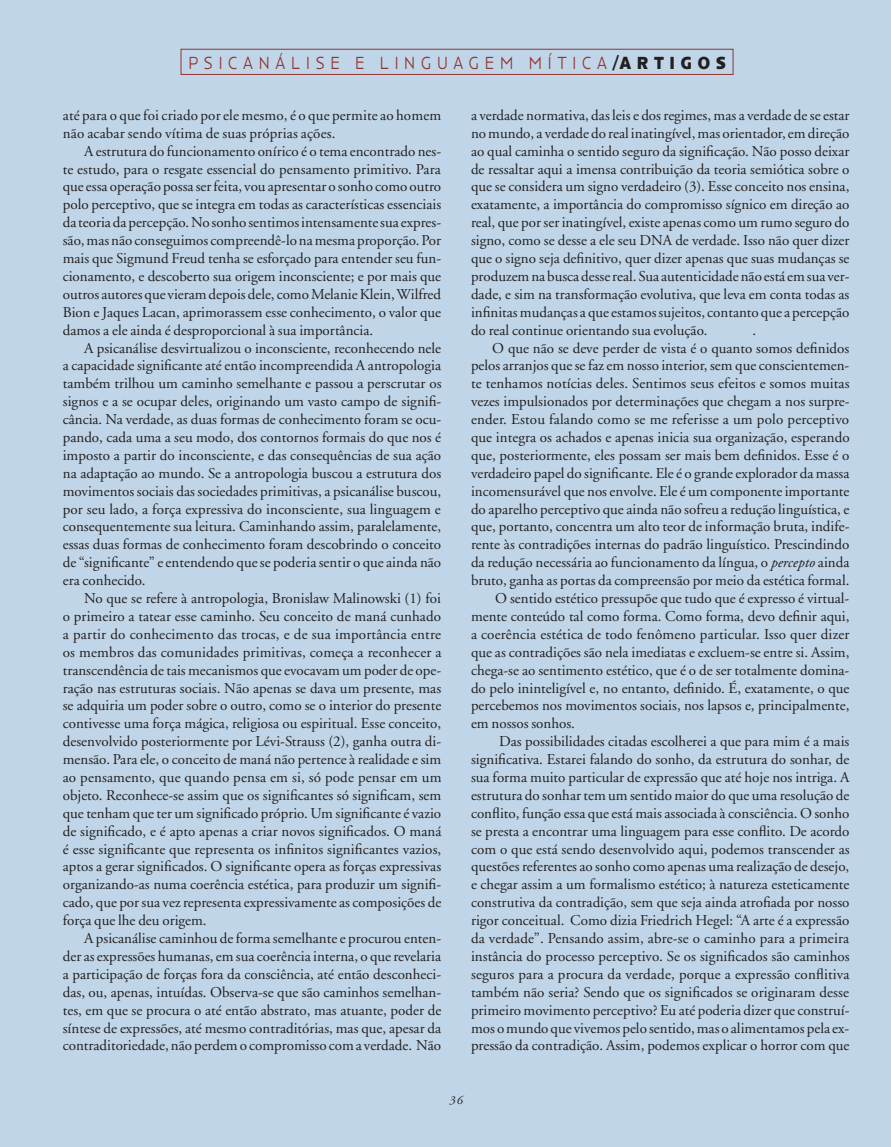
<style>
.page{position:relative;width:891px;height:1147px;background:#fff}
.page>*{position:absolute;margin:0;border:0;box-sizing:border-box;transform-origin:0 0}
.t1{font:300 18px "Anisette Petite";letter-spacing:.38em;color:#92342e;scale:.85 1}
.t2{font:15px/17.9px "Adobe Garamond";color:#231f20;text-align:justify}
.t3{font:italic 12px "Adobe Garamond";color:#231f20}
.s1{font-weight:700;color:#231f20}
.s2{font-style:italic}
</style>
<div class="page">
<div style="left:0;top:0;width:891px;height:1146px;background:#c0d6e8"></div>
<div style="left:181px;top:49px;width:552px;height:26px;border:1px solid #92342e"></div>
<p class="t1" style="left:188px;top:52px;width:634px">PSICANÁLISE E LINGUAGEM MÍTICA<span class="s1">/ARTIGOS</span></p>
<p class="t2" style="left:63px;top:107px;width:380px">até para o que foi criado por ele mesmo, é o que permite ao homem não acabar sendo vítima de suas próprias ações.</p>
<p class="t2" style="left:63px;top:142px;width:380px;text-indent:21px">A estrutura do funcionamento onírico é o tema encontrado nes&shy;te estudo, para o resgate essencial do pensamento primitivo. Para que essa operação possa ser feita, vou apresentar o sonho como outro polo perceptivo, que se integra em todas as características essenciais da teoria da percepção. No sonho sentimos intensamente sua expres&shy;são, mas não conseguimos compreendê-lo na mesma proporção. Por mais que Sigmund Freud tenha se esforçado para entender seu fun&shy;cionamento, e descoberto sua origem inconsciente; e por mais que outros autores que vieram depois dele, como Melanie Klein, Wilfred Bion e Jaques Lacan, aprimorassem esse conhecimento, o valor que damos a ele ainda é desproporcional à sua importância.</p>
<p class="t2" style="left:63px;top:339px;width:380px;text-indent:21px">A psicanálise desvirtualizou o inconsciente, reconhecendo nele a capacidade significante até então incompreendida A antropologia também trilhou um caminho semelhante e passou a perscrutar os signos e a se ocupar deles, originando um vasto campo de signifi&shy;cância. Na verdade, as duas formas de conhecimento foram se ocu&shy;pando, cada uma a seu modo, dos contornos formais do que nos é imposto a partir do inconsciente, e das consequências de sua ação na adaptação ao mundo. Se a antropologia buscou a estrutura dos movimentos sociais das sociedades primitivas, a psicanálise buscou, por seu lado, a força expressiva do inconsciente, sua linguagem e consequentemente sua leitura. Caminhando assim, paralelamente, essas duas formas de conhecimento foram descobrindo o conceito de “significante” e entendendo que se poderia sentir o que ainda não era conhecido.</p>
<p class="t2" style="left:63px;top:589px;width:380px;text-indent:21px">No que se refere à antropologia, Bronislaw Malinowski (1) foi o primeiro a tatear esse caminho. Seu conceito de maná cunhado a partir do conhecimento das trocas, e de sua importância entre os membros das comunidades primitivas, começa a reconhecer a transcendência de tais mecanismos que evocavam um poder de ope&shy;ração nas estruturas sociais. Não apenas se dava um presente, mas se adquiria um poder sobre o outro, como se o interior do presente contivesse uma força mágica, religiosa ou espiritual. Esse conceito, desenvolvido posteriormente por Lévi-Strauss (2), ganha outra di&shy;mensão. Para ele, o conceito de maná não pertence à realidade e sim ao pensamento, que quando pensa em si, só pode pensar em um objeto. Reconhece-se assim que os significantes só significam, sem que tenham que ter um significado próprio. Um significante é vazio de significado, e é apto apenas a criar novos significados. O maná é esse significante que representa os infinitos significantes vazios, aptos a gerar significados. O significante opera as forças expressivas organizando-as numa coerência estética, para produzir um signifi&shy;cado, que por sua vez representa expressivamente as composições de força que lhe deu origem.</p>
<p class="t2" style="left:63px;top:929px;width:380px;text-indent:21px">A psicanálise caminhou de forma semelhante e procurou enten&shy;der as expressões humanas, em sua coerência interna, o que revelaria a participação de forças fora da consciência, até então desconheci&shy;das, ou, apenas, intuídas. Observa-se que são caminhos semelhan&shy;tes, em que se procura o até então abstrato, mas atuante, poder de síntese de expressões, até mesmo contraditórias, mas que, apesar da contraditoriedade, não perdem o compromisso com a verdade. Não</p>
<p class="t2" style="left:471px;top:107px;width:380px">a verdade normativa, das leis e dos regimes, mas a verdade de se estar no mundo, a verdade do real inatingível, mas orientador, em direção ao qual caminha o sentido seguro da significação. Não posso deixar de ressaltar aqui a imensa contribuição da teoria semiótica sobre o que se considera um signo verdadeiro (3). Esse conceito nos ensina, exatamente, a importância do compromisso sígnico em direção ao real, que por ser inatingível, existe apenas como um rumo seguro do signo, como se desse a ele seu DNA de verdade. Isso não quer dizer que o signo seja definitivo, quer dizer apenas que suas mudanças se produzem na busca desse real. Sua autenticidade não está em sua ver&shy;dade, e sim na transformação evolutiva, que leva em conta todas as infinitas mudanças a que estamos sujeitos, contanto que a percepção do real continue orientando sua evolução.</p>
<p class="t2" style="left:752px;top:321px;width:5px">.</p>
<p class="t2" style="left:492px;top:339px;width:359px">O que não se deve perder de vista é o quanto somos definidos</p>
<p class="t2" style="left:471px;top:357px;width:380px">pelos arranjos que se faz em nosso interior, sem que conscientemen-</p>
<p class="t2" style="left:471px;top:375px;width:380px">te tenhamos notícias deles. Sentimos seus efeitos e somos muitas</p>
<p class="t2" style="left:471px;top:393px;width:380px">vezes impulsionados por determinações que chegam a nos surpre-</p>
<p class="t2" style="left:471px;top:410px;width:380px">ender. Estou falando como se me referisse a um polo perceptivo</p>
<p class="t2" style="left:471px;top:428px;width:380px">que integra os achados e apenas inicia sua organização, esperando</p>
<p class="t2" style="left:471px;top:446px;width:380px">que, posteriormente, eles possam ser mais bem definidos. Esse é o</p>
<p class="t2" style="left:471px;top:464px;width:380px">verdadeiro papel do significante. Ele é o grande explorador da massa</p>
<p class="t2" style="left:471px;top:482px;width:380px">incomensurável que nos envolve. Ele é um componente importante</p>
<p class="t2" style="left:471px;top:500px;width:380px">do aparelho perceptivo que ainda não sofreu a redução linguística, e</p>
<p class="t2" style="left:471px;top:518px;width:380px">que, portanto, concentra um alto teor de informação bruta, indife-</p>
<p class="t2" style="left:471px;top:536px;width:380px">rente às contradições internas do padrão linguístico. Prescindindo</p>
<p class="t2" style="left:471px;top:554px;width:380px">da redução necessária ao funcionamento da língua, o <span class="s2">percepto</span> ainda</p>
<p class="t2" style="left:471px;top:571px;width:380px">bruto, ganha as portas da compreensão por meio da estética formal.</p>
<p class="t2" style="left:495px;top:589px;width:356px">O sentido estético pressupõe que tudo que é expresso é virtual-</p>
<p class="t2" style="left:471px;top:607px;width:380px">mente conteúdo tal como forma. Como forma, devo definir aqui,</p>
<p class="t2" style="left:471px;top:625px;width:380px">a coerência estética de todo fenômeno particular. Isso quer dizer</p>
<p class="t2" style="left:471px;top:643px;width:380px">que as contradições são nela imediatas e excluem-se entre si. Assim,</p>
<p class="t2" style="left:471px;top:661px;width:380px">chega-se ao sentimento estético, que é o de ser totalmente domina-</p>
<p class="t2" style="left:471px;top:679px;width:380px">do pelo ininteligível e, no entanto, definido. É, exatamente, o que</p>
<p class="t2" style="left:471px;top:697px;width:380px">percebemos nos movimentos sociais, nos lapsos e, principalmente,</p>
<p class="t2" style="left:471px;top:714px;width:105px">em nossos sonhos.</p>
<p class="t2" style="left:499px;top:732px;width:352px">Das possibilidades citadas escolherei a que para mim é a mais</p>
<p class="t2" style="left:471px;top:750px;width:380px">significativa. Estarei falando do sonho, da estrutura do sonhar, de</p>
<p class="t2" style="left:471px;top:768px;width:380px">sua forma muito particular de expressão que até hoje nos intriga. A</p>
<p class="t2" style="left:471px;top:786px;width:380px">estrutura do sonhar tem um sentido maior do que uma resolução de</p>
<p class="t2" style="left:471px;top:804px;width:380px">conflito, função essa que está mais associada à consciência. O sonho</p>
<p class="t2" style="left:471px;top:822px;width:380px">se presta a encontrar uma linguagem para esse conflito. De acordo</p>
<p class="t2" style="left:471px;top:840px;width:380px">com o que está sendo desenvolvido aqui, podemos transcender as</p>
<p class="t2" style="left:471px;top:857px;width:380px">questões referentes ao sonho como apenas uma realização de desejo,</p>
<p class="t2" style="left:471px;top:875px;width:380px">e chegar assim a um formalismo estético; à natureza esteticamente</p>
<p class="t2" style="left:471px;top:893px;width:380px">construtiva da contradição, sem que seja ainda atrofiada por nosso</p>
<p class="t2" style="left:471px;top:911px;width:380px">rigor conceitual. Como dizia Friedrich Hegel: “A arte é a expressão</p>
<p class="t2" style="left:471px;top:929px;width:380px">da verdade”. Pensando assim, abre-se o caminho para a primeira</p>
<p class="t2" style="left:471px;top:947px;width:380px">instância do processo perceptivo. Se os significados são caminhos</p>
<p class="t2" style="left:471px;top:965px;width:380px">seguros para a procura da verdade, porque a expressão conflitiva</p>
<p class="t2" style="left:471px;top:983px;width:380px">também não seria? Sendo que os significados se originaram desse</p>
<p class="t2" style="left:471px;top:1001px;width:380px">primeiro movimento perceptivo? Eu até poderia dizer que construí-</p>
<p class="t2" style="left:471px;top:1018px;width:380px">mos o mundo que vivemos pelo sentido, mas o alimentamos pela ex-</p>
<p class="t2" style="left:471px;top:1036px;width:380px">pressão da contradição. Assim, podemos explicar o horror com que</p>
<p class="t3" style="left:449px;top:1093px;width:15px">36</p>
</div>
